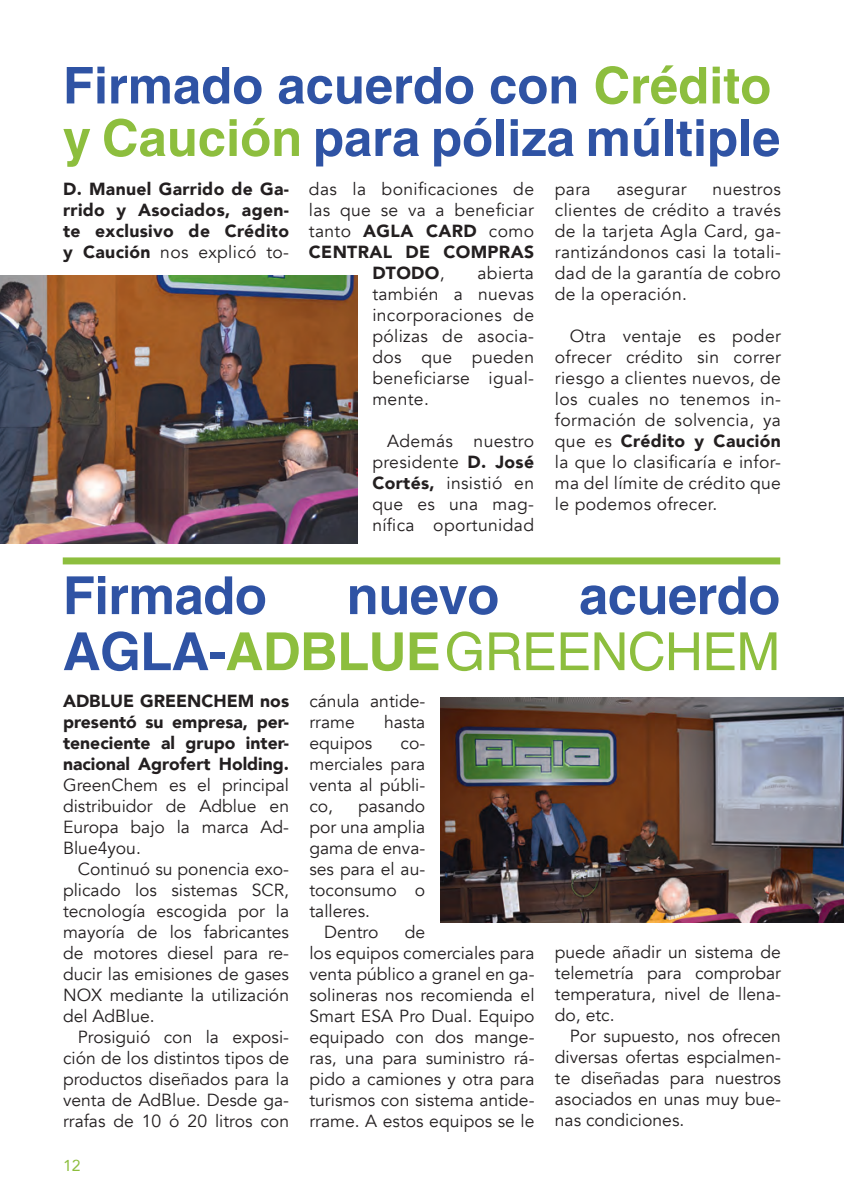
<style>
.page{position:relative;width:844px;height:1191px;background:#fff}
.page>*{position:absolute;margin:0;border:0;box-sizing:border-box;transform-origin:0 0}
.t1{font:17.5px/21px "Avenir";color:#231f20;text-align:justify}
.t2{font:900 17.5px/21px "Avenir";letter-spacing:.02em;color:#231f20;text-align:justify}
.t3{font:17.5px "Avenir";letter-spacing:.02em;color:#231f20}
.t4{font:15.75px "Avenir";color:#8dbe3e}
.s1{font-weight:400}
.s2{font-weight:900}
</style>
<div class="page">
<svg style="left:67px;top:576px;width:38px;height:38px"></svg>
<svg style="left:112px;top:576px;width:153px;height:39px"></svg>
<svg style="left:350px;top:585px;width:25px;height:29px"></svg>
<svg style="left:381px;top:585px;width:116px;height:30px"></svg>
<svg style="left:580px;top:576px;width:198px;height:39px"></svg>
<svg style="left:64px;top:631px;width:73px;height:40px"></svg>
<svg style="left:144px;top:632px;width:64px;height:38px"></svg>
<div style="left:210px;top:652px;width:15px;height:7px;background:#2f53a4"></div>
<svg style="left:226px;top:632px;width:72px;height:38px"></svg>
<svg style="left:304px;top:632px;width:31px;height:38px"></svg>
<svg style="left:341px;top:632px;width:61px;height:39px"></svg>
<svg style="left:409px;top:632px;width:29px;height:38px"></svg>
<svg style="left:447px;top:631px;width:34px;height:40px"></svg>
<svg style="left:489px;top:632px;width:31px;height:38px"></svg>
<svg style="left:526px;top:632px;width:28px;height:38px"></svg>
<svg style="left:560px;top:632px;width:28px;height:38px"></svg>
<svg style="left:594px;top:632px;width:30px;height:38px"></svg>
<svg style="left:630px;top:631px;width:68px;height:40px"></svg>
<svg style="left:706px;top:632px;width:28px;height:38px"></svg>
<svg style="left:740px;top:632px;width:36px;height:38px"></svg>
<div style="left:63px;top:557px;width:717px;height:7px;background:#8dbe3e"></div>
<svg style="left:67px;top:67px;width:37px;height:36px"></svg>
<svg style="left:111px;top:67px;width:150px;height:37px"></svg>
<svg style="left:279px;top:67px;width:194px;height:37px"></svg>
<svg style="left:490px;top:76px;width:86px;height:28px"></svg>
<svg style="left:595px;top:65px;width:111px;height:39px"></svg>
<svg style="left:712px;top:67px;width:57px;height:37px"></svg>
<svg style="left:63px;top:129px;width:27px;height:38px"></svg>
<svg style="left:104px;top:119px;width:132px;height:38px"></svg>
<svg style="left:242px;top:118px;width:57px;height:39px"></svg>
<svg style="left:316px;top:128px;width:102px;height:38px"></svg>
<svg style="left:434px;top:118px;width:57px;height:48px"></svg>
<div style="left:496px;top:119px;width:7px;height:37px;background:#2f53a4"></div>
<svg style="left:510px;top:119px;width:63px;height:38px"></svg>
<svg style="left:588px;top:128px;width:39px;height:28px"></svg>
<svg style="left:634px;top:118px;width:24px;height:39px"></svg>
<div style="left:665px;top:119px;width:7px;height:37px;background:#2f53a4"></div>
<svg style="left:676px;top:119px;width:27px;height:37px"></svg>
<svg style="left:710px;top:128px;width:26px;height:38px"></svg>
<div style="left:741px;top:119px;width:7px;height:37px;background:#2f53a4"></div>
<svg style="left:753px;top:128px;width:25px;height:29px"></svg>
<img style="left:0;top:275px;width:357px;height:268px">
<img style="left:440px;top:697px;width:403px;height:226px">
<p class="t2" style="left:63px;top:179px;width:227px">D. Manuel Garrido de Ga&shy;rrido y Asociados, agen&shy;te exclusivo de Crédito y Caución <span class="s1">nos explicó to-</span></p>
<p class="t3" style="left:309px;top:178px;width:226px">das la bonificaciones de</p>
<p class="t3" style="left:309px;top:199px;width:226px">las que se va a beneficiar</p>
<p class="t3" style="left:309px;top:220px;width:226px">tanto <span class="s2">AGLA CARD</span> como</p>
<p class="t2" style="left:309px;top:242px;width:226px">CENTRAL DE COMPRAS</p>
<p class="t2" style="left:372px;top:263px;width:74px">DTODO<span class="s1">,</span></p>
<p class="t1" style="left:372px;top:263px;width:163px;text-indent:105px">abierta también a nuevas incorporaciones de pólizas de asocia&shy;dos que pueden beneficiarse igual&shy;mente.</p>
<p class="t1" style="left:372px;top:431px;width:163px;text-indent:15px">Además nuestro presidente <span class="s2">D. José Cortés,</span> insistió en que es una mag&shy;nífica oportunidad</p>
<p class="t1" style="left:554px;top:179px;width:227px;text-indent:158px">nuestros clientes de crédito a través de la tarjeta Agla Card, ga&shy;rantizándonos casi la totali&shy;dad de la garantía de cobro de la operación.</p>
<p class="t1" style="left:554px;top:326px;width:227px;text-indent:15px">Otra ventaje es poder ofrecer crédito sin correr riesgo a clientes nuevos, de los cuales no tenemos in&shy;formación de solvencia, ya que es <span class="s2">Crédito y Caución </span>la que lo clasificaría e infor&shy;ma del límite de crédito que le podemos ofrecer.</p>
<p class="t1" style="left:554px;top:179px;width:37px">para</p>
<p class="t3" style="left:616px;top:178px;width:71px">asegurar</p>
<p class="t2" style="left:63px;top:690px;width:227px">ADBLUE GREENCHEM nos presentó su empresa, per&shy;teneciente al grupo inter&shy;nacional Agrofert Holding.</p>
<p class="t1" style="left:63px;top:774px;width:227px">GreenChem es el principal distribuidor de Adblue en Europa bajo la marca Ad-Blue4you.</p>
<p class="t1" style="left:63px;top:858px;width:227px;text-indent:15px">Continuó su ponencia exo&shy;plicado los sistemas SCR, tecnología escogida por la mayoría de los fabricantes de motores diesel para re&shy;ducir las emisiones de gases NOX mediante la utilización del AdBlue.</p>
<p class="t1" style="left:63px;top:1026px;width:227px;text-indent:15px">Prosiguió con la exposi&shy;ción de los distintos tipos de productos diseñados para la venta de AdBlue. Desde ga&shy;rrafas de 10 ó 20 litros con</p>
<p class="t4" style="left:63px;top:1155px;width:19px">12</p>
<p class="t1" style="left:309px;top:690px;width:117px">cánula antide&shy;rrame</p>
<p class="t1" style="left:384px;top:711px;width:43px">hasta</p>
<p class="t1" style="left:309px;top:732px;width:64px">equipos</p>
<p class="t1" style="left:309px;top:732px;width:117px;text-indent:91px">co&shy;merciales para venta al públi&shy;co,</p>
<p class="t1" style="left:358px;top:795px;width:69px">pasando</p>
<p class="t1" style="left:309px;top:816px;width:117px">por una amplia</p>
<p class="t1" style="left:309px;top:837px;width:117px">gama de enva-</p>
<p class="t1" style="left:309px;top:858px;width:117px">ses para el au-</p>
<p class="t1" style="left:309px;top:879px;width:117px">toconsumo o</p>
<p class="t1" style="left:309px;top:900px;width:62px">talleres.</p>
<p class="t1" style="left:324px;top:921px;width:56px">Dentro</p>
<p class="t1" style="left:309px;top:921px;width:226px;text-align:left;text-indent:95px">de<br>los equipos comerciales para venta público a granel en ga&shy;solineras nos recomienda el<br>Smart ESA Pro Dual. Equipo equipado con dos mange&shy;ras, una para suministro rá&shy;pido a camiones y otra para turismos con sistema antide&shy;rrame. A estos equipos se le</p>
<p class="t1" style="left:554px;top:942px;width:227px">puede añadir un sistema de telemetría para comprobar temperatura, nivel de llena&shy;do, etc.</p>
<p class="t1" style="left:554px;top:1026px;width:227px;text-indent:15px">Por supuesto, nos ofrecen diversas ofertas espcialmen&shy;te diseñadas para nuestros asociados en unas muy bue&shy;nas condiciones.</p>
</div>
